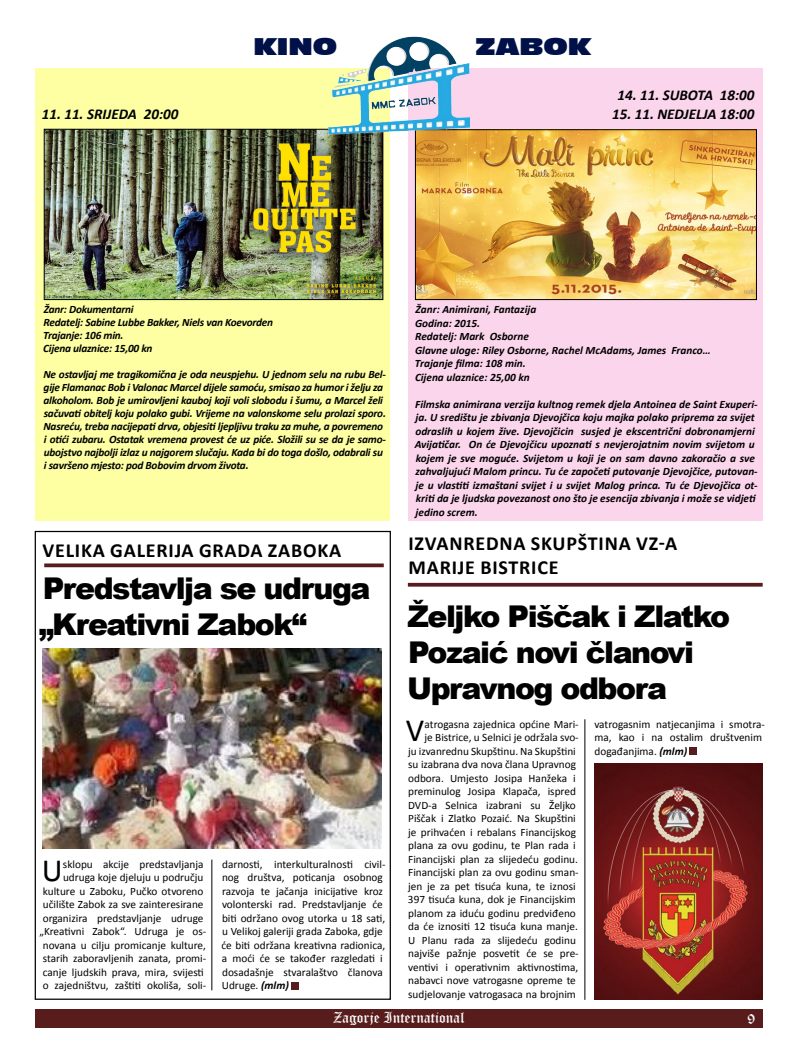
<style>
.page{position:relative;width:798px;height:1063px;background:#fff}
.page>*{position:absolute;margin:0;border:0;box-sizing:border-box;transform-origin:0 0}
.t1{font:32.5px "Calibri";color:#000}
.t2{font:900 30px/36px "Arial";letter-spacing:-.05em;color:#000}
.t3{font:22.5px "Incised 901 BT Nord";color:#001149}
.t4{font:700 20px "Calibri";letter-spacing:.04em;color:#000}
.t5{font:italic 700 15px "Calibri";color:#000}
.t6{font:15px "Old English Text";color:#fff}
.t7{font:11.25px/13.5px "Calibri";color:#000;text-align:right}
.t8{font:italic 700 11.25px/13.5px "Calibri";letter-spacing:-.01em;color:#000}
.s1{font-weight:700;font-style:italic}
</style>
<div class="page">
<div style="left:35px;top:1009px;width:727px;height:19px;background:#581c1c"></div>
<div style="left:408px;top:68px;width:354px;height:452px;background:#fbd5ec"></div>
<div style="left:36px;top:68px;width:354px;height:452px;background:#fdffa2"></div>
<img style="left:46px;top:131px;width:335px;height:167px">
<div style="left:44px;top:129px;width:339px;height:171px;border:1px solid #000"></div>
<img style="left:417px;top:131px;width:337px;height:167px">
<div style="left:415px;top:129px;width:341px;height:171px;border:1px solid #000"></div>
<img style="left:322px;top:36px;width:153px;height:102px">
<div style="left:291px;top:982px;width:7px;height:7px;background:#581c1c"></div>
<div style="left:689px;top:748px;width:7px;height:7px;background:#581c1c"></div>
<svg style="left:407px;top:583px;width:355px;height:4px"></svg>
<img style="left:594px;top:764px;width:168px;height:235px">
<svg style="left:44px;top:563px;width:339px;height:4px"></svg>
<img style="left:42px;top:648px;width:340px;height:201px">
<hr style="left:584px;top:719px;width:1px;height:281px;background:#000">
<hr style="left:211px;top:860px;width:1px;height:130px;background:#000">
<h3 class="t5" style="left:42px;top:104px;width:138px">11. 11. SRIJEDA 20:00</h3>
<h3 class="t3" style="left:253px;top:32px;width:85px">KINO</h3>
<h3 class="t3" style="left:475px;top:32px;width:118px">ZABOK</h3>
<h3 class="t5" style="left:617px;top:85px;width:138px">14. 11. SUBOTA 18:00</h3>
<h3 class="t5" style="left:612px;top:104px;width:144px">15. 11. NEDJELJA 18:00</h3>
<p class="t8" style="left:43px;top:303px;width:231px;line-height:13px">Žanr: Dokumentarni<br>Redatelj: Sabine Lubbe Bakker, Niels van Koevorden<br>Trajanje: 106 min.<br>Cijena ulaznice: 15,00 kn</p>
<p class="t8" style="left:43px;top:368px;width:344px;line-height:13px">Ne ostavljaj me tragikomična je oda neuspjehu. U jednom selu na rubu Bel&shy;gije Flamanac Bob i Valonac Marcel dijele samoću, smisao za humor i želju za alkoholom. Bob je umirovljeni kauboj koji voli slobodu i šumu, a Marcel želi sačuvati obitelj koju polako gubi. Vrijeme na valonskome selu prolazi sporo.<br>Nasreću, treba nacijepati drva, objesiti ljepljivu traku za muhe, a povremeno i otići zubaru. Ostatak vremena provest će uz piće. Složili su se da je samo&shy;ubojstvo najbolji izlaz u najgorem slučaju. Kada bi do toga došlo, odabrali su i savršeno mjesto: pod Bobovim drvom života.</p>
<h3 class="t4" style="left:43px;top:537px;width:24px">VELIKA</h3>
<h3 class="t4" style="left:110px;top:537px;width:12px">GALERIJA</h3>
<h3 class="t4" style="left:199px;top:537px;width:14px">GRADA</h3>
<h3 class="t4" style="left:268px;top:537px;width:24px">ZABOKA</h3>
<h2 class="t2" style="left:39px;top:570px;width:333px">Predstavlja se udruga „Kreativni Zabok“</h2>
<p class="t7" style="left:39px;top:857px;width:168px">sklopu akcije predstavljanja udruga koje djeluju u području kulture u Zaboku, Pučko otvoreno učilište Zabok za sve zainteresirane organizira predstavljanje udruge „Kreativni Zabok“. Udruga je os&shy;novana u cilju promicanje kulture, starih zaboravljenih zanata, promi&shy;canje ljudskih prava, mira, svijesti o zajedništvu, zaštiti okoliša, soli-</p>
<p class="t7" style="left:221px;top:857px;width:166px;text-align:left">darnosti, interkulturalnosti civil&shy;nog društva, poticanja osobnog razvoja te jačanja inicijative kroz volonterski rad. Predstavljanje će biti održano ovog utorka u 18 sati, u Velikoj galeriji grada Zaboka, gdje će biti održana kreativna radionica, a moći će se također razgledati i dosadašnje stvaralaštvo članova Udruge. <span class="s1">(mlm)</span></p>
<h1 class="t1" style="left:42px;top:850px;width:22px">U</h1>
<p class="t8" style="left:415px;top:303px;width:297px">Žanr: Animirani, Fantazija<br>Godina: 2015.<br>Redatelj: Mark Osborne<br>Glavne uloge: Riley Osborne, Rachel McAdams, James Franco…<br>Trajanje filma: 108 min.<br>Cijena ulaznice: 25,00 kn</p>
<p class="t8" style="left:414px;top:397px;width:344px">Filmska animirana verzija kultnog remek djela Antoinea de Saint Exuperi&shy;ja. U središtu je zbivanja Djevojčica koju majka polako priprema za svijet odraslih u kojem žive. Djevojčicin susjed je ekscentrični dobronamjerni Avijatičar. On će Djevojčicu upoznati s nevjerojatnim novim svijetom u kojem je sve moguće. Svijetom u koji je on sam davno zakoračio a sve zahvaljujući Malom princu. Tu će započeti putovanje Djevojčice, putovan&shy;je u vlastiti izmaštani svijet i u svijet Malog princa. Tu će Djevojčica ot&shy;kriti da je ljudska povezanost ono što je esencija zbivanja i može se vidjeti jedino screm.</p>
<h3 class="t4" style="left:408px;top:531px;width:20px">IZVANREDNA</h3>
<h3 class="t4" style="left:530px;top:531px;width:23px">SKUPŠTINA</h3>
<h3 class="t4" style="left:635px;top:531px;width:40px">VZ-A</h3>
<h3 class="t4" style="left:408px;top:555px;width:29px">MARIJE</h3>
<h3 class="t4" style="left:480px;top:555px;width:23px">BISTRICE</h3>
<h2 class="t2" style="left:407px;top:597px;width:324px">Željko Piščak i Zlatko<br>Pozaić novi članovi<br>Upravnog odbora</h2>
<h1 class="t1" style="left:405px;top:710px;width:20px">V</h1>
<p class="t7" style="left:408px;top:717px;width:172px">atrogasna zajednica općine Mari-<br>je Bistrice, u Selnici je održala svo-<br>ju izvanrednu Skupštinu. Na Skupštini su izabrana dva nova člana Upravnog odbora. Umjesto Josipa Hanžeka i preminulog Josipa Klapača, ispred DVD-a Selnica izabrani su Željko Piščak i Zlatko Pozaić. Na Skupštini je prihvaćen i rebalans Financijskog plana za ovu godinu, te Plan rada i Financijski plan za slijedeću godinu.<br>Financijski plan za ovu godinu sman&shy;jen je za pet tisuća kuna, te iznosi 397 tisuća kuna, dok je Financijskim planom za iduću godinu predviđeno da će iznositi 12 tisuća kuna manje.<br>U Planu rada za slijedeću godinu najviše pažnje posvetit će se pre&shy;ventivi i operativnim aktivnostima, nabavci nove vatrogasne opreme te sudjelovanje vatrogasaca na brojnim</p>
<p class="t7" style="left:594px;top:717px;width:172px;text-align:left">vatrogasnim natjecanjima i smotra&shy;ma, kao i na ostalim društvenim događanjima. <span class="s1">(mlm)</span></p>
<h3 class="t6" style="left:333px;top:1008px;width:133px">Zagorje International</h3>
<h3 class="t6" style="left:747px;top:1009px;width:9px">9</h3>
</div>
